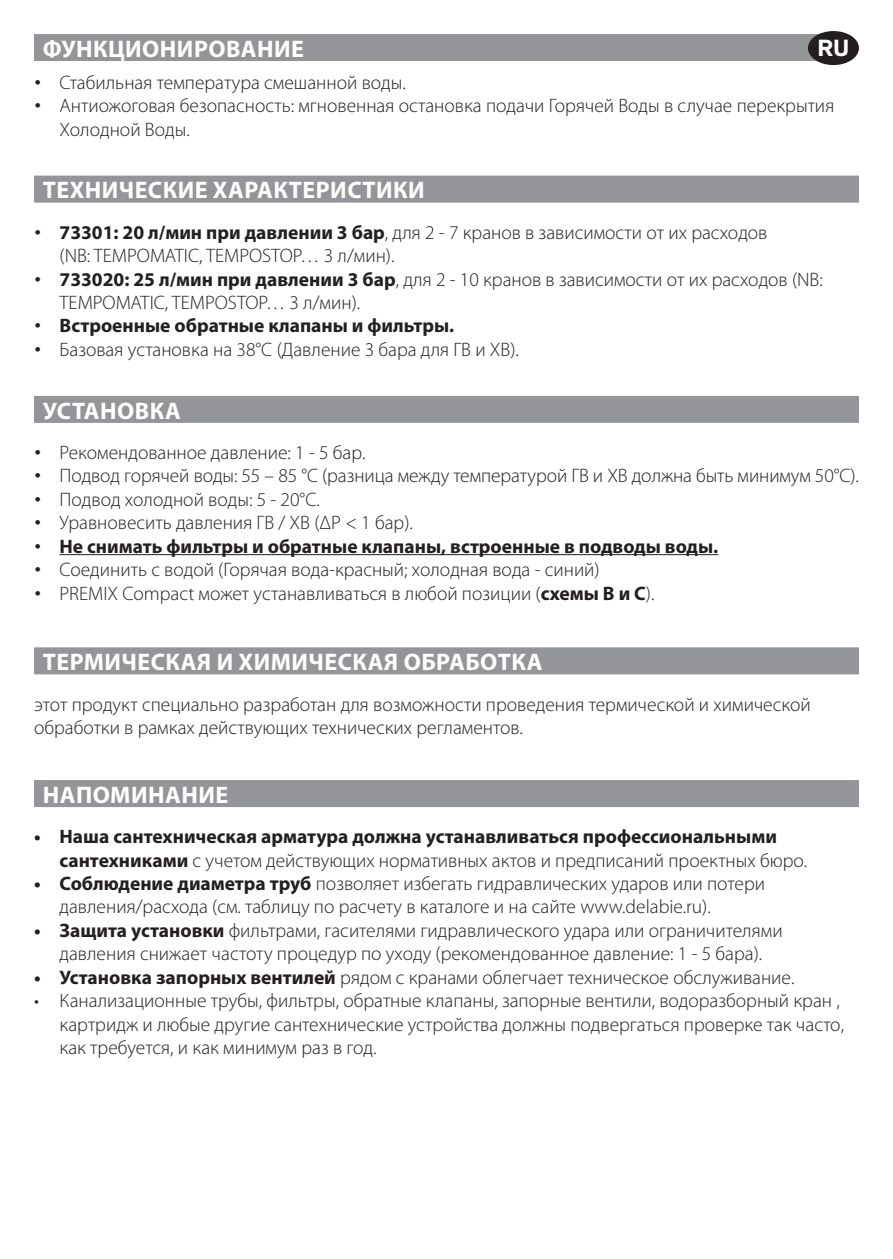
<style>
.page{position:relative;width:893px;height:1259px;background:#fff}
.page>*{position:absolute;margin:0;border:0;box-sizing:border-box;transform-origin:0 0}
.t1{font:700 24px "Myriad Pro";letter-spacing:.02em;color:#fff}
.t2{font:700 24px "Theinhardt";color:#fff}
.t3{font:300 19.5px/23.4px "Myriad Pro";color:#231f20}
.t4{font:700 19.5px/23.4px "Myriad Pro";color:#231f20}
.s1{font-family:"Theinhardt"}
.s2{font-weight:700}
.s3{font-family:"Theinhardt";font-weight:300}
.s4{font-weight:300}
</style>
<div class="page">
<div style="left:34px;top:34px;width:808px;height:27px;background:#939598"></div>
<div style="left:34px;top:176px;width:825px;height:27px;background:#939598"></div>
<div style="left:34px;top:396px;width:825px;height:27px;background:#939598"></div>
<hr style="left:60px;top:554px;width:658px;height:1px;background:#231f20">
<div style="left:808px;top:31px;width:51px;height:34px;background:#231f20;border-radius:50%"></div>
<div style="left:34px;top:647px;width:825px;height:27px;background:#939598"></div>
<div style="left:34px;top:780px;width:825px;height:27px;background:#939598"></div>
<p class="t2" style="left:817px;top:33px;width:33px">RU</p>
<p class="t1" style="left:43px;top:33px;width:263px">ФУНКЦИОНИРОВАНИЕ</p>
<p class="t3" style="left:34px;top:70px;width:373px"><span class="s1">•</span> Стабильная температура смешанной воды.</p>
<p class="t3" style="left:60px;top:94px;width:776px;text-indent:-26px"><span class="s1">•</span> Антиожоговая безопасность: мгновенная остановка подачи Горячей Воды в случае перекрытия<br>Холодной Воды.</p>
<p class="t1" style="left:43px;top:175px;width:384px">ТЕХНИЧЕСКИЕ ХАРАКТЕРИСТИКИ</p>
<p class="t3" style="left:60px;top:220px;width:709px;text-indent:-26px"><span class="s1">•</span> <span class="s2">73301: 20 л/мин при давлении 3 бар</span>, для 2 - 7 кранов в зависимости от их расходов (NB: TEMPOMATIC, TEMPOSTOP… 3 л/мин).</p>
<p class="t3" style="left:60px;top:267px;width:765px;text-indent:-26px"><span class="s1">•</span> <span class="s2">733020: 25 л/мин при давлении 3 бар</span>, для 2 - 10 кранов в зависимости от их расходов (NB:<br>TEMPOMATIC, TEMPOSTOP… 3 л/мин).</p>
<p class="t4" style="left:34px;top:313px;width:422px"><span class="s3">•</span> Встроенные обратные клапаны и фильтры.</p>
<p class="t3" style="left:34px;top:337px;width:486px"><span class="s1">•</span> Базовая установка на 38°C (Давление 3 бара для ГВ и ХВ).</p>
<p class="t1" style="left:43px;top:395px;width:140px">УСТАНОВКА</p>
<p class="t3" style="left:34px;top:441px;width:333px"><span class="s1">•</span> Рекомендованное давление: 1 - 5 бар.</p>
<p class="t3" style="left:34px;top:464px;width:826px"><span class="s1">•</span> Подвод горячей воды: 55 – 85 °С (разница между температурой ГВ и ХВ должна быть минимум 50°С).</p>
<p class="t3" style="left:34px;top:487px;width:287px"><span class="s1">•</span> Подвод холодной воды: 5 - 20°С.</p>
<p class="t3" style="left:34px;top:511px;width:380px"><span class="s1">•</span> Уравновесить давления ГВ / ХВ (ΔР &lt; 1 бар).</p>
<p class="t4" style="left:34px;top:534px;width:686px"><span class="s3">•</span> Не снимать фильтры и обратные клапаны, встроенные в подводы воды.</p>
<p class="t3" style="left:34px;top:558px;width:567px"><span class="s1">•</span> Соединить с водой (Горячая вода-красный; холодная вода - синий)</p>
<p class="t3" style="left:34px;top:581px;width:622px"><span class="s1">•</span> PREMIX Compact может устанавливаться в любой позиции (<span class="s2">схемы B и C</span>).</p>
<p class="t1" style="left:43px;top:646px;width:501px">ТЕРМИЧЕСКАЯ И ХИМИЧЕСКАЯ ОБРАБОТКА</p>
<p class="t3" style="left:34px;top:692px;width:778px">этот продукт специально разработан для возможности проведения термической и химической обработки в рамках действующих технических регламентов.</p>
<p class="t1" style="left:43px;top:779px;width:187px">НАПОМИНАНИЕ</p>
<p class="t4" style="left:60px;top:824px;width:749px;text-indent:-26px">• Наша сантехническая арматура должна устанавливаться профессиональными сантехниками <span class="s4">с учетом действующих нормативных актов и предписаний проектных бюро.</span></p>
<p class="t3" style="left:60px;top:871px;width:707px;text-indent:-26px"><span class="s2">• Соблюдение диаметра труб</span> позволяет избегать гидравлических ударов или потери давления/расхода (см. таблицу по расчету в каталоге и на сайте www.delabie.ru).</p>
<p class="t3" style="left:34px;top:918px;width:750px;text-align:center"><span class="s2">• Защита установки</span> фильтрами, гасителями гидравлического удара или ограничителями давления снижает частоту процедур по уходу (рекомендованное давление: 1 - 5 бара).</p>
<p class="t3" style="left:34px;top:965px;width:762px"><span class="s2">• Установка запорных вентилей</span> рядом с кранами облегчает техническое обслуживание.</p>
<p class="t3" style="left:60px;top:988px;width:786px;text-indent:-26px">• Канализационные трубы, фильтры, обратные клапаны, запорные вентили, водоразборный кран , картридж и любые другие сантехнические устройства должны подвергаться проверке так часто, как требуется, и как минимум раз в год.</p>
</div>
